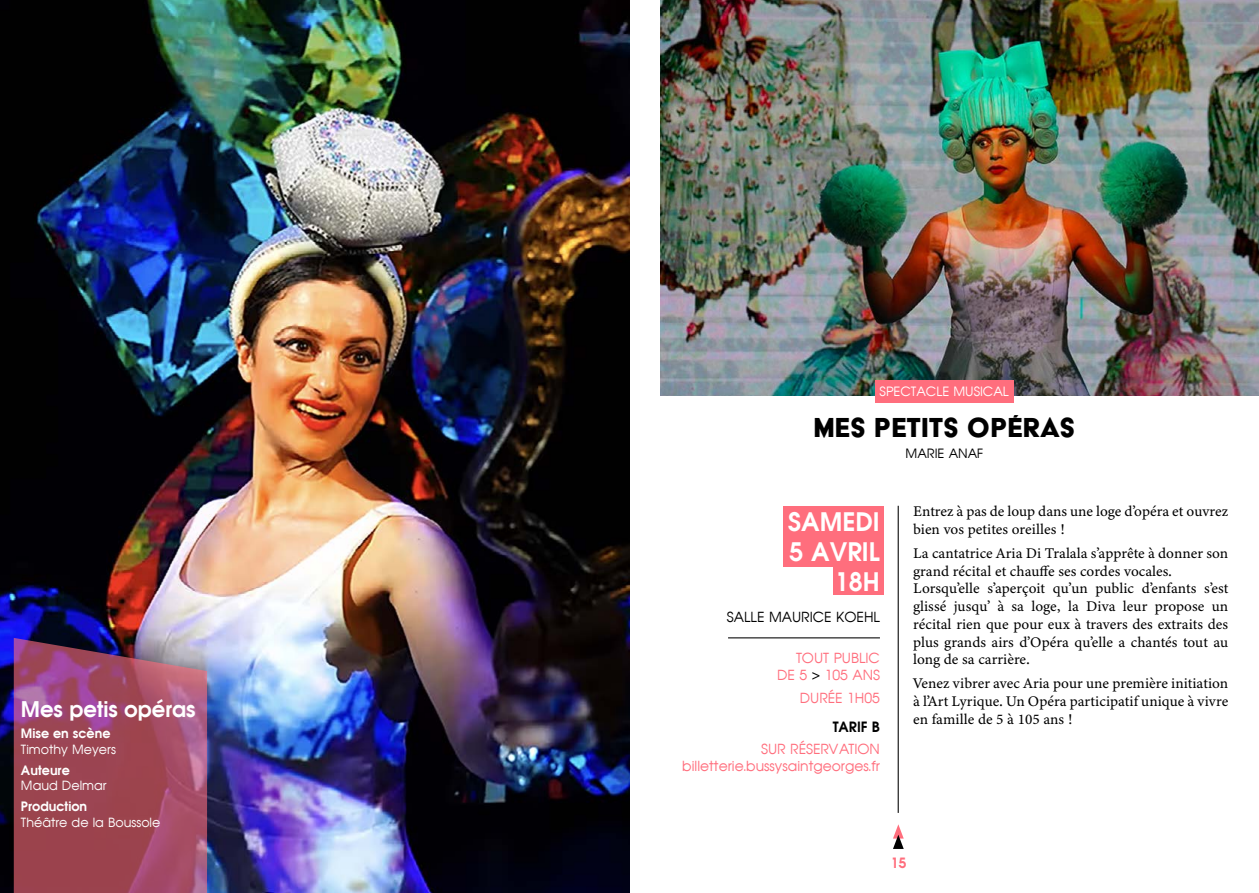
<style>
.page{position:relative;width:1259px;height:893px;background:#fff}
.page>*{position:absolute;margin:0;border:0;box-sizing:border-box;transform-origin:0 0}
.t1{font:31.65px "Acier BAT Text Solid";color:#000}
.t2{font:700 25.05px/30px "Avian";color:#fff;text-align:right}
.t3{font:700 21.15px "Avian";color:#fff}
.t4{font:14.85px/17.7px "Minion Variable Concept";color:#000}
.t5{font:13.95px/16.6px "Avian";color:#ff6e7d;text-align:right}
.t6{font:13.95px "Avian";color:#000}
.t7{font:700 13.95px "Avian";color:#000}
.t8{font:700 13.95px "Avian";color:#ff6e7d}
.t9{font:12.9px "Avian";color:#fff}
.t10{font:12.9px "Avian";color:#000}
.t11{font:12.75px "Avian";color:#fff}
.t12{font:700 12.75px "Avian";color:#fff}
.s1{color:#000}
</style>
<div class="page">
<div style="left:783px;top:506px;width:100px;height:30px;background:#ff6e7d"></div>
<div style="left:783px;top:536px;width:100px;height:31px;background:#ff6e7d"></div>
<div style="left:833px;top:565px;width:50px;height:30px;background:#ff6e7d"></div>
<img style="left:661px;top:0;width:598px;height:395px">
<img style="left:0;top:0;width:630px;height:893px">
<div style="left:875px;top:380px;width:138px;height:23px;background:#ff6e7d"></div>
<hr style="left:897px;top:506px;width:1px;height:307px;background:#000">
<hr style="left:728px;top:637px;width:152px;height:1px;background:#000">
<svg style="left:893px;top:824px;width:10px;height:25px"></svg>
<svg style="left:14px;top:638px;width:193px;height:255px;background:#9d4c64"></svg>
<h3 class="t3" style="left:21px;top:696px;width:176px">Mes petis opéras</h3>
<p class="t12" style="left:21px;top:726px;width:91px">Mise en scène</p>
<p class="t11" style="left:21px;top:741px;width:96px">Timothy Meyers</p>
<p class="t12" style="left:21px;top:762px;width:50px">Auteure</p>
<p class="t11" style="left:21px;top:778px;width:87px">Maud Delmar</p>
<p class="t12" style="left:21px;top:798px;width:68px">Production</p>
<p class="t11" style="left:21px;top:814px;width:141px">Théâtre de la Boussole</p>
<p class="t9" style="left:879px;top:384px;width:131px">SPECTACLE MUSICAL</p>
<h1 class="t1" style="left:813px;top:410px;width:263px">MES PETITS OPÉRAS</h1>
<p class="t10" style="left:905px;top:446px;width:79px">MARIE ANAF</p>
<h2 class="t2" style="left:788px;top:506px;width:93px">SAMEDI<br>5 AVRIL<br>18H</h2>
<p class="t6" style="left:727px;top:608px;width:154px">SALLE MAURICE KOEHL</p>
<p class="t5" style="left:777px;top:650px;width:104px">TOUT PUBLIC<br>DE 5 <span class="s1">&gt;</span> 105 ANS</p>
<p class="t5" style="left:800px;top:689px;width:82px">DURÉE 1H05</p>
<p class="t7" style="left:832px;top:717px;width:49px">TARIF B</p>
<p class="t5" style="left:682px;top:741px;width:199px">SUR RÉSERVATION billetterie.bussysaintgeorges.fr</p>
<p class="t4" style="left:913px;top:503px;width:317px">Entrez à pas de loup dans une loge d’opéra et ouvrez bien vos petites oreilles !</p>
<p class="t4" style="left:913px;top:544px;width:317px">La cantatrice Aria Di Tralala s’apprête à donner son grand récital et chauffe ses cordes vocales.<br>Lorsqu’elle s’aperçoit qu’un public d’enfants s’est glissé jusqu’ à sa loge, la Diva leur propose un récital rien que pour eux à travers des extraits des plus grands airs d’Opéra qu’elle a chantés tout au long de sa carrière.</p>
<p class="t4" style="left:913px;top:674px;width:317px;text-align:justify">Venez vibrer avec Aria pour une première initiation à l’Art Lyrique. Un Opéra participatif unique à vivre en famille de 5 à 105 ans !</p>
<p class="t8" style="left:891px;top:854px;width:17px">15</p>
</div>
